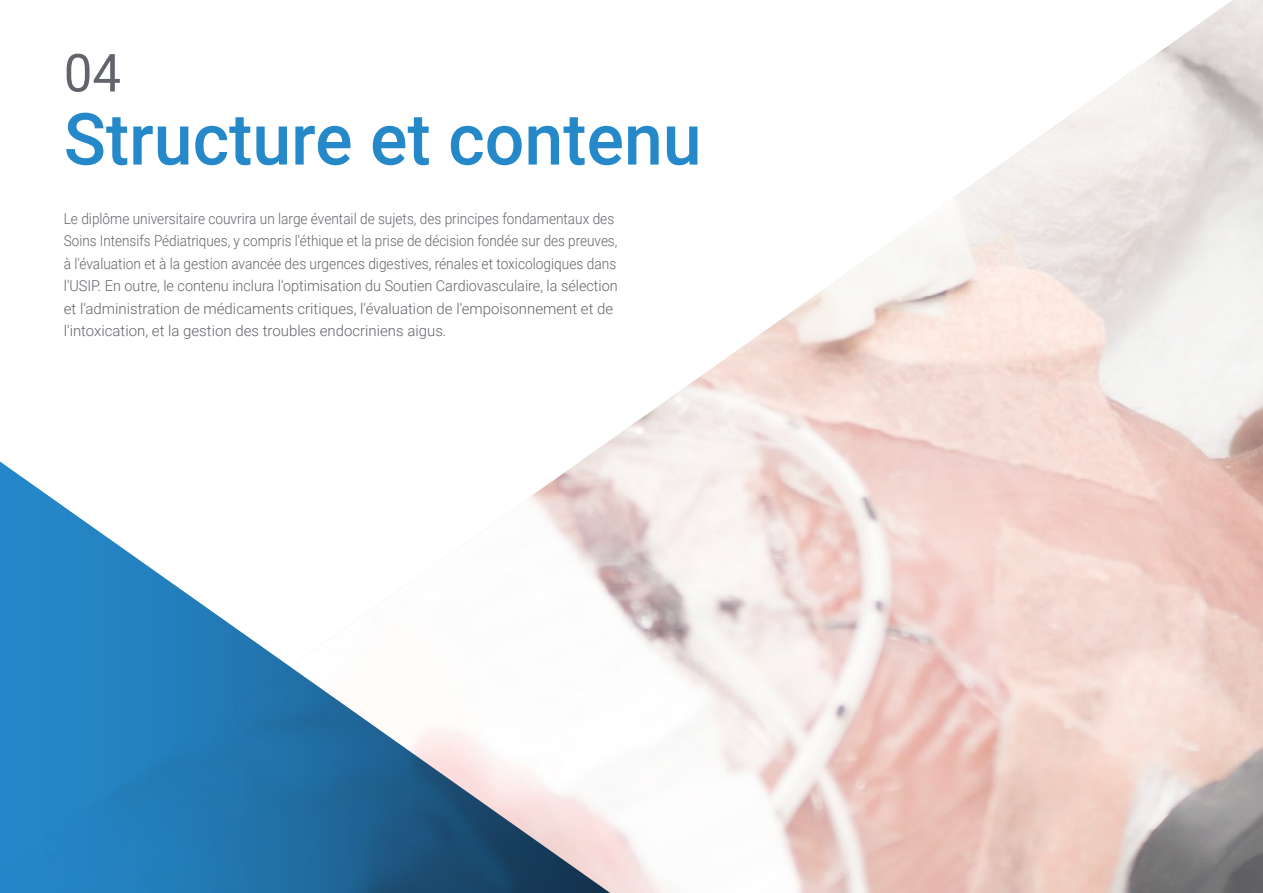
<style>
.page{position:relative;width:1263px;height:893px;background:#fff}
.page>*{position:absolute;margin:0;border:0;box-sizing:border-box;transform-origin:0 0}
.t1{font:500 72px "Roboto";color:#2488c9}
.t2{font:52.5px "Roboto";color:#61646a}
.t3{font:300 15px/22.5px "Roboto";color:#61646a;scale:.91 1}
</style>
<div class="page">
<img style="left:602px;top:0;width:661px;height:893px">
<svg style="left:0;top:446px;width:640px;height:447px"></svg>
<h2 class="t2" style="left:64px;top:36px;width:59px">04</h2>
<h1 class="t1" style="left:64px;top:89px;width:639px">Structure et contenu</h1>
<p class="t3" style="left:64px;top:207px;width:610px">Le diplôme universitaire couvrira un large éventail de sujets, des principes fondamentaux des Soins Intensifs Pédiatriques, y compris l'éthique et la prise de décision fondée sur des preuves, à l'évaluation et à la gestion avancée des urgences digestives, rénales et toxicologiques dans l'USIP. En outre, le contenu inclura l'optimisation du Soutien Cardiovasculaire, la sélection et l'administration de médicaments critiques, l'évaluation de l'empoisonnement et de l'intoxication, et la gestion des troubles endocriniens aigus.</p>
</div>
